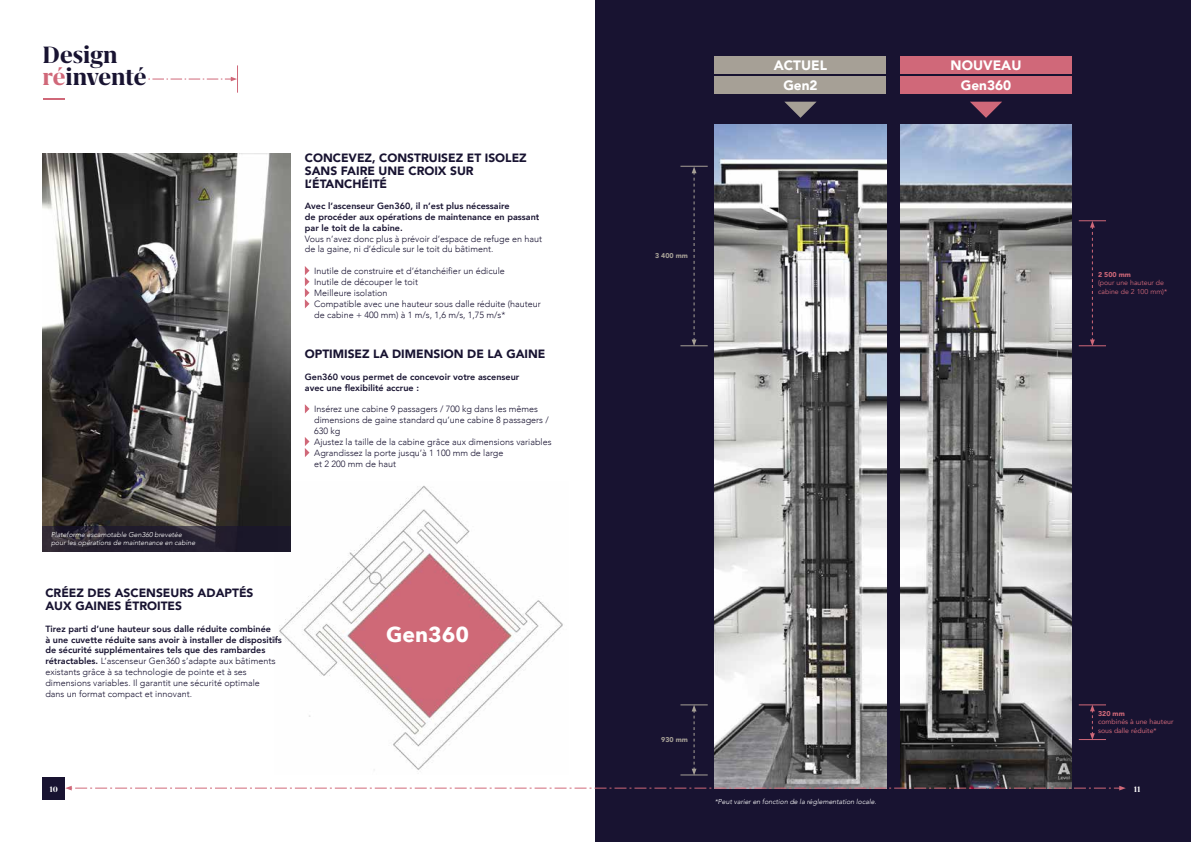
<style>
.page{position:relative;width:1191px;height:842px;background:#fff}
.page>*{position:absolute;margin:0;border:0;box-sizing:border-box;transform-origin:0 0}
.t1{font:700 27.3px/22.2px "Grifo M";letter-spacing:-.005em;color:#181331}
.t2{font:700 21.2px "Avenir Next";color:#fff}
.t3{font:900 13.6px "Avenir";color:#fff}
.t4{font:900 12px/13px "Avenir";color:#181331}
.t5{font:300 9px/10.8px "Avenir";color:#181331}
.t6{font:800 9px/10.8px "Avenir";color:#181331}
.t7{font:700 9px "Grifo M";color:#fff}
.t8{font:italic 300 7px/8.4px "Avenir";color:#fff}
.t9{font:7px/8.4px "Avenir";color:#d06879}
.t10{font:7px/8.4px "Avenir";color:#d06879}
.t11{font:900 7px "Avenir";color:#a6a096}
.t12{font:900 7px "Avenir";color:#d06879}
.s1{color:#d06879}
.s2{font-weight:800}
</style>
<div class="page">
<div style="left:595px;top:0;width:596px;height:842px;background:#181331"></div>
<img style="left:715px;top:125px;width:171px;height:661px">
<hr style="left:43px;top:98px;width:22px;height:2px;background:#d06879">
<svg style="left:305px;top:266px;width:4px;height:42px"></svg>
<svg style="left:305px;top:404px;width:4px;height:9px"></svg>
<svg style="left:305px;top:437px;width:4px;height:20px"></svg>
<img style="left:43px;top:153px;width:248px;height:373px">
<div style="left:715px;top:77px;width:171px;height:17px;background:#a6a096"></div>
<div style="left:715px;top:57px;width:171px;height:17px;background:#a6a096"></div>
<div style="left:900px;top:77px;width:171px;height:17px;background:#d06879"></div>
<div style="left:900px;top:57px;width:171px;height:17px;background:#d06879"></div>
<svg style="left:680px;top:166px;width:27px;height:180px"></svg>
<svg style="left:1078px;top:220px;width:28px;height:126px"></svg>
<svg style="left:680px;top:704px;width:27px;height:72px"></svg>
<svg style="left:1078px;top:704px;width:28px;height:36px"></svg>
<svg style="left:785px;top:102px;width:31px;height:16px"></svg>
<svg style="left:970px;top:102px;width:32px;height:16px"></svg>
<img style="left:274px;top:481px;width:289px;height:289px">
<svg style="left:43px;top:526px;width:248px;height:26px;background:#262130"></svg>
<img style="left:900px;top:125px;width:171px;height:661px">
<svg style="left:65px;top:786px;width:1060px;height:4px"></svg>
<div style="left:43px;top:777px;width:22px;height:22px;background:#181331"></div>
<svg style="left:148px;top:65px;width:90px;height:28px"></svg>
<h1 class="t1" style="left:43px;top:43px;width:105px">Design <span class="s1">ré</span>inventé</h1>
<h3 class="t4" style="left:305px;top:151px;width:223px">CONCEVEZ, CONSTRUISEZ ET ISOLEZ<br>SANS FAIRE UNE CROIX SUR<br>L’ÉTANCHÉITÉ</h3>
<p class="t6" style="left:305px;top:201px;width:236px">Avec l’ascenseur Gen360, il n’est plus nécessaire<br>de procéder aux opérations de maintenance en passant par le toit de la cabine.</p>
<p class="t5" style="left:305px;top:233px;width:239px">Vous n’avez donc plus à prévoir d’espace de refuge en haut de la gaine, ni d’édicule sur le toit du bâtiment.</p>
<p class="t5" style="left:314px;top:266px;width:228px">Inutile de construire et d’étanchéifier un édicule<br>Inutile de découper le toit<br>Meilleure isolation<br>Compatible avec une hauteur sous dalle réduite (hauteur de cabine + 400 mm) à 1 m/s, 1,6 m/s, 1,75 m/s*</p>
<h3 class="t4" style="left:305px;top:347px;width:242px">OPTIMISEZ LA DIMENSION DE LA GAINE</h3>
<p class="t6" style="left:305px;top:371px;width:216px">Gen360 vous permet de concevoir votre ascenseur avec une flexibilité accrue :</p>
<p class="t5" style="left:314px;top:404px;width:239px">Insérez une cabine 9 passagers / 700 kg dans les mêmes dimensions de gaine standard qu’une cabine 8 passagers / 630 kg<br>Ajustez la taille de la cabine grâce aux dimensions variables Agrandissez la porte jusqu’à 1 100 mm de large<br>et 2 200 mm de haut</p>
<p class="t8" style="left:51px;top:530px;width:146px">Plateforme escamotable Gen360 brevetée pour les opérations de maintenance en cabine</p>
<h3 class="t4" style="left:45px;top:586px;width:210px">CRÉEZ DES ASCENSEURS ADAPTÉS<br>AUX GAINES ÉTROITES</h3>
<p class="t5" style="left:45px;top:623px;width:238px"><span class="s2">Tirez parti d’une hauteur sous dalle réduite combinée<br>à une cuvette réduite sans avoir à installer de dispositifs de sécurité supplémentaires tels que des rambardes rétractables.</span> L’ascenseur Gen360 s’adapte aux bâtiments existants grâce à sa technologie de pointe et à ses dimensions variables. Il garantit une sécurité optimale<br>dans un format compact et innovant.</p>
<h2 class="t2" style="left:386px;top:616px;width:85px">Gen360</h2>
<p class="t11" style="left:655px;top:250px;width:34px">3 400 mm</p>
<h3 class="t3" style="left:774px;top:54px;width:55px">ACTUEL</h3>
<h3 class="t3" style="left:783px;top:74px;width:36px">Gen2</h3>
<p class="t11" style="left:661px;top:734px;width:28px">930 mm</p>
<h3 class="t3" style="left:950px;top:54px;width:72px">NOUVEAU</h3>
<h3 class="t3" style="left:960px;top:74px;width:52px">Gen360</h3>
<p class="t12" style="left:1098px;top:269px;width:34px">2 500 mm</p>
<p class="t10" style="left:1098px;top:279px;width:71px">(pour une hauteur de cabine de 2 100 mm)*</p>
<p class="t12" style="left:1098px;top:707px;width:28px">320 mm</p>
<p class="t9" style="left:1098px;top:717px;width:77px">combinés à une hauteur sous dalle réduite*</p>
<p class="t7" style="left:50px;top:784px;width:10px">10</p>
<p class="t7" style="left:1133px;top:784px;width:8px">11</p>
<p class="t8" style="left:715px;top:798px;width:163px">*Peut varier en fonction de la réglementation locale.</p>
</div>
